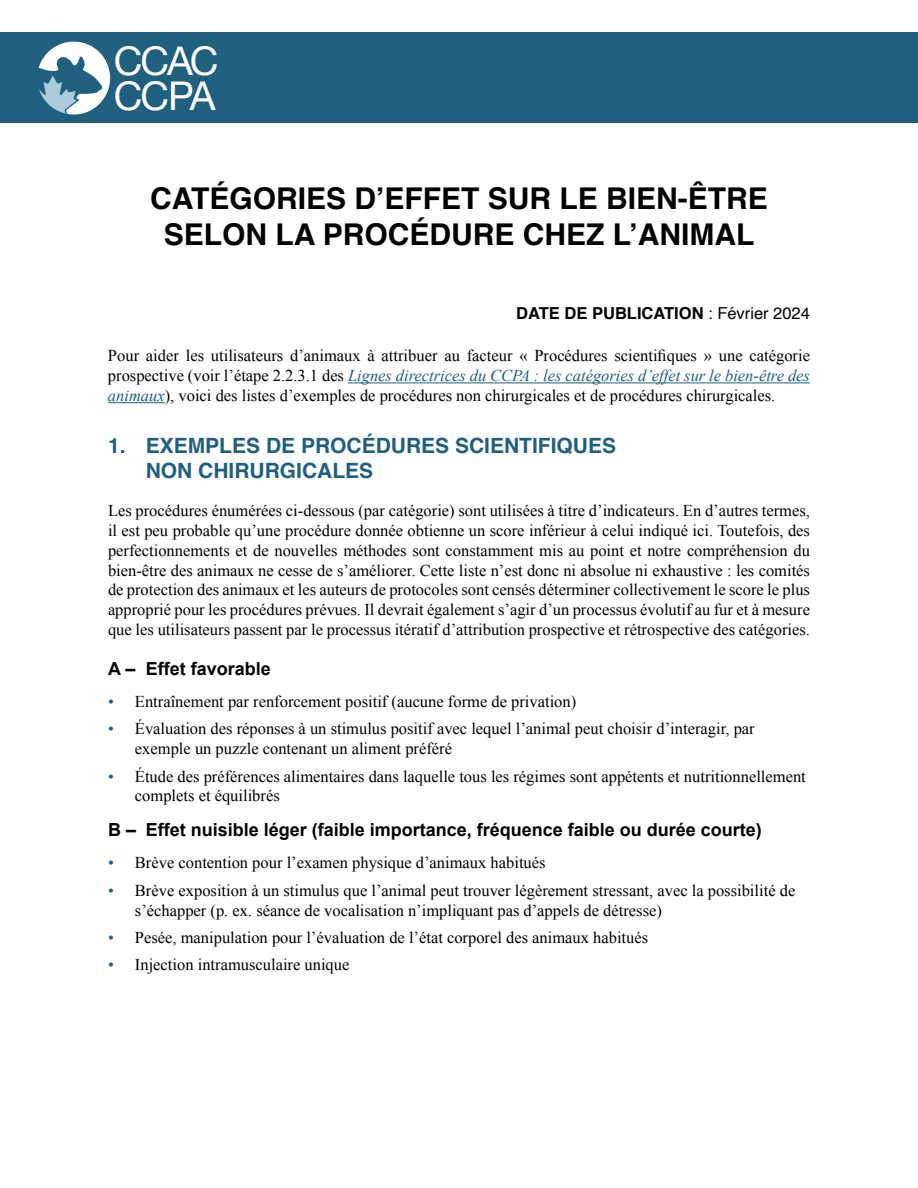
<style>
.page{position:relative;width:918px;height:1188px;background:#fff}
.page>*{position:absolute;margin:0;border:0;box-sizing:border-box;transform-origin:0 0}
.t1{font:39.75px/34.5px "Helvetica Neue";letter-spacing:-.05em;color:#fff}
.t2{font:700 30px/36px "Helvetica";color:#000;text-align:center}
.t3{font:700 21px/25.2px "Helvetica";color:#205f7e}
.t4{font:700 18px "Arial";color:#000}
.t5{font:16.5px/19.8px "Times New Roman";color:#000}
.t6{font:700 16.5px "Helvetica";color:#000}
.s1{font-weight:400}
.s2{font-style:italic;color:#205f7e}
.s3{color:#205f7e}
</style>
<div class="page">
<div style="left:0;top:32px;width:918px;height:91px;background:#205f7e"></div>
<svg style="left:39px;top:42px;width:71px;height:73px"></svg>
<hr style="left:348px;top:383px;width:462px;height:1px;background:#205f7e">
<hr style="left:108px;top:402px;width:57px;height:1px;background:#205f7e">
<h1 class="t1" style="left:114px;top:46px;width:106px">CCAC<br>CCPA</h1>
<h2 class="t2" style="left:150px;top:181px;width:619px">CATÉGORIES D’EFFET SUR LE BIEN-ÊTRE<br>SELON LA PROCÉDURE CHEZ L’ANIMAL</h2>
<p class="t6" style="left:516px;top:300px;width:295px">DATE DE PUBLICATION <span class="s1">: Février 2024</span></p>
<p class="t5" style="left:108px;top:346px;width:704px;text-align:justify">Pour aider les utilisateurs d’animaux à attribuer au facteur « Procédures scientifiques » une catégorie prospective (voir l’étape 2.2.3.1 des <span class="s2">Lignes directrices du CCPA : les catégories d’effet sur le bien-être des animaux</span>), voici des listes d’exemples de procédures non chirurgicales et de procédures chirurgicales.</p>
<p class="t3" style="left:146px;top:433px;width:472px;text-indent:-38px">1. EXEMPLES DE PROCÉDURES SCIENTIFIQUES<br>NON CHIRURGICALES</p>
<p class="t5" style="left:108px;top:500px;width:704px;text-align:justify">Les procédures énumérées ci-dessous (par catégorie) sont utilisées à titre d’indicateurs. En d’autres termes, il est peu probable qu’une procédure donnée obtienne un score inférieur à celui indiqué ici. Toutefois, des perfectionnements et de nouvelles méthodes sont constamment mis au point et notre compréhension du bien-être des animaux ne cesse de s’améliorer. Cette liste n’est donc ni absolue ni exhaustive : les comités de protection des animaux et les auteurs de protocoles sont censés déterminer collectivement le score le plus approprié pour les procédures prévues. Il devrait également s’agir d’un processus évolutif au fur et à mesure que les utilisateurs passent par le processus itératif d’attribution prospective et rétrospective des catégories.</p>
<p class="t4" style="left:108px;top:656px;width:164px">A – Effet favorable</p>
<p class="t5" style="left:108px;top:691px;width:470px"><span class="s3">•</span> Entraînement par renforcement positif (aucune forme de privation)</p>
<p class="t5" style="left:135px;top:719px;width:621px;text-indent:-27px"><span class="s3">•</span> Évaluation des réponses à un stimulus positif avec lequel l’animal peut choisir d’interagir, par exemple un puzzle contenant un aliment préféré</p>
<p class="t5" style="left:135px;top:766px;width:672px;text-indent:-27px"><span class="s3">•</span> Étude des préférences alimentaires dans laquelle tous les régimes sont appétents et nutritionnellement complets et équilibrés</p>
<p class="t4" style="left:108px;top:818px;width:655px">B – Effet nuisible léger (faible importance, fréquence faible ou durée courte)</p>
<p class="t5" style="left:108px;top:853px;width:439px"><span class="s3">•</span> Brève contention pour l’examen physique d’animaux habitués</p>
<p class="t5" style="left:135px;top:880px;width:662px;text-indent:-27px"><span class="s3">•</span> Brève exposition à un stimulus que l’animal peut trouver légèrement stressant, avec la possibilité de s’échapper (p. ex. séance de vocalisation n’impliquant pas d’appels de détresse)</p>
<p class="t5" style="left:108px;top:927px;width:542px"><span class="s3">•</span> Pesée, manipulation pour l’évaluation de l’état corporel des animaux habitués</p>
<p class="t5" style="left:108px;top:955px;width:243px"><span class="s3">•</span> Injection intramusculaire unique</p>
</div>
